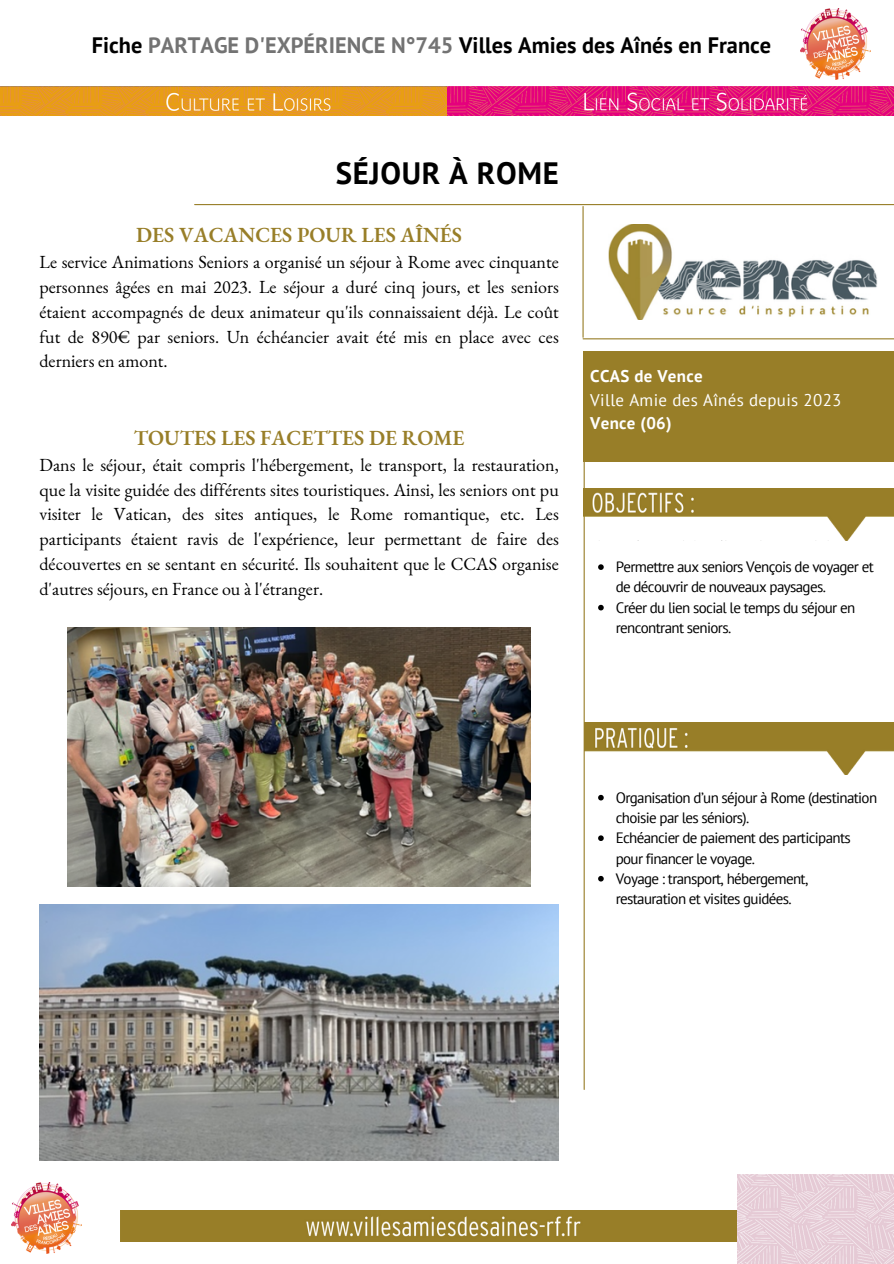
<style>
.page{position:relative;width:894px;height:1264px;background:#fff}
.page>*{position:absolute;margin:0;border:0;box-sizing:border-box;transform-origin:0 0}
.t1{font:700 30.75px "PT Sans";letter-spacing:.02em;color:#000}
.t2{font:700 22.35px "PT Sans";color:#000}
.t3{font:600 21px "EB Garamond";color:#987e28}
.t4{font:18px/24.8px "EB Garamond";color:#000;text-align:justify}
.t5{font:16.95px "PT Sans";letter-spacing:.02em;color:#fff}
.t6{font:700 16.95px "PT Sans";letter-spacing:.02em;color:#fff}
.t7{font:15px/20.2px "PT Sans";letter-spacing:-.045em;color:#000}
.s1{color:#737373}
</style>
<div class="page">
<hr style="left:583px;top:424px;width:1px;height:665px;background:#987e28">
<img style="left:120px;top:1210px;width:617px;height:31px">
<img style="left:737px;top:1174px;width:156px;height:89px">
<img style="left:584px;top:722px;width:309px;height:52px">
<img style="left:583px;top:488px;width:310px;height:52px">
<div style="left:583px;top:351px;width:310px;height:111px;background:#987e28"></div>
<hr style="left:195px;top:204px;width:698px;height:1px;background:#987e28">
<hr style="left:582px;top:206px;width:1px;height:131px;background:#987e28">
<hr style="left:583px;top:338px;width:310px;height:1px;background:#987e28">
<img style="left:12px;top:1182px;width:69px;height:71px">
<img style="left:608px;top:224px;width:268px;height:96px">
<img style="left:0;top:86px;width:893px;height:30px">
<img style="left:800px;top:9px;width:70px;height:71px">
<img style="left:68px;top:627px;width:462px;height:259px">
<img style="left:40px;top:904px;width:518px;height:256px">
<svg style="left:598px;top:564px;width:5px;height:6px"></svg>
<svg style="left:598px;top:605px;width:5px;height:5px"></svg>
<svg style="left:598px;top:794px;width:5px;height:6px"></svg>
<svg style="left:598px;top:835px;width:5px;height:6px"></svg>
<svg style="left:598px;top:875px;width:5px;height:6px"></svg>
<p class="t2" style="left:92px;top:31px;width:680px">Fiche <span class="s1">PARTAGE D'EXPÉRIENCE N°745</span> Villes Amies des Aînés en France</p>
<p class="t1" style="left:336px;top:153px;width:224px">SÉJOUR À ROME</p>
<p class="t3" style="left:136px;top:221px;width:327px">DES VACANCES POUR LES AÎNÉS</p>
<p class="t4" style="left:40px;top:249px;width:520px">Le service Animations Seniors a organisé un séjour à Rome avec cinquante personnes âgées en mai 2023. Le séjour a duré cinq jours, et les seniors étaient accompagnés de deux animateur qu'ils connaissaient déjà. Le coût fut de 890€ par seniors. Un échéancier avait été mis en place avec ces derniers en amont.</p>
<p class="t3" style="left:134px;top:424px;width:332px">TOUTES LES FACETTES DE ROME</p>
<p class="t4" style="left:40px;top:452px;width:520px">Dans le séjour, était compris l'hébergement, le transport, la restauration, que la visite guidée des différents sites touristiques. Ainsi, les seniors ont pu visiter le Vatican, des sites antiques, le Rome romantique, etc. Les participants étaient ravis de l'expérience, leur permettant de faire des découvertes en se sentant en sécurité. Ils souhaitent que le CCAS organise d'autres séjours, en France ou à l'étranger.</p>
<p class="t6" style="left:590px;top:365px;width:114px">CCAS de Vence</p>
<p class="t5" style="left:590px;top:388px;width:253px">Ville Amie des Aînés depuis 2023</p>
<p class="t6" style="left:590px;top:412px;width:83px">Vence (06)</p>
<p class="t7" style="left:615px;top:556px;width:259px">Permettre aux seniors Vençois de voyager et de découvrir de nouveaux paysages.</p>
<p class="t7" style="left:615px;top:597px;width:241px">Créer du lien social le temps du séjour en rencontrant seniors.</p>
<p class="t7" style="left:615px;top:787px;width:263px">Organisation d’un séjour à Rome (destination choisie par les séniors).</p>
<p class="t7" style="left:615px;top:827px;width:236px">Echéancier de paiement des participants pour financer le voyage.</p>
<p class="t7" style="left:615px;top:868px;width:194px">Voyage : transport, hébergement, restauration et visites guidées.</p>
</div>
